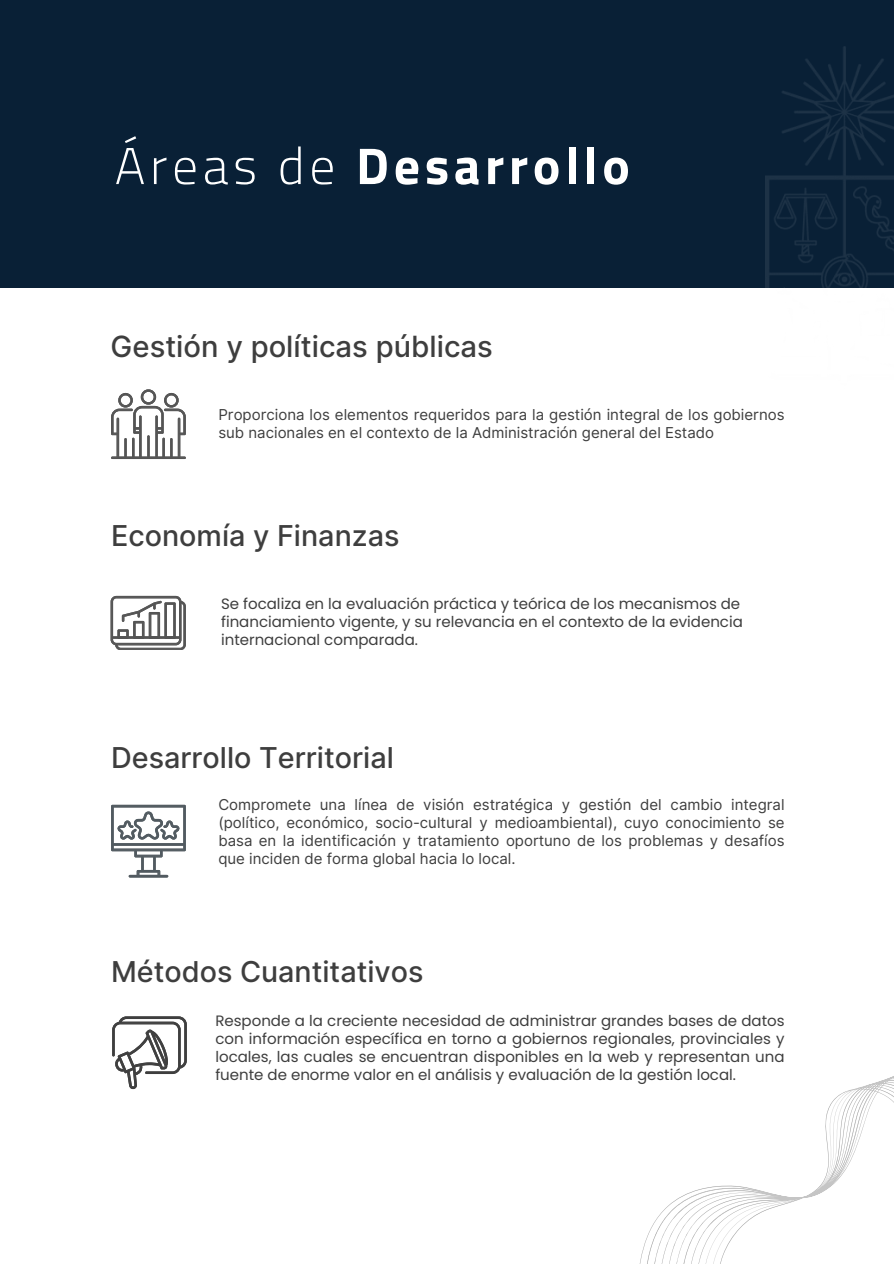
<style>
.page{position:relative;width:894px;height:1264px;background:#fff}
.page>*{position:absolute;margin:0;border:0;box-sizing:border-box;transform-origin:0 0}
.t1{font:700 51.75px "Cairo";letter-spacing:.09em;color:#fff}
.t2{font:500 29.25px "Inter";color:#3e3e3e}
.t3{font:500 28.8px "Inter";color:#3e3e3e}
.t4{font:15px/18px "Poppins";color:#3e3e3e;text-align:justify}
.t5{font:15px/18px "Inter";color:#3e3e3e}
.s1{font-weight:300}
</style>
<div class="page">
<svg style="left:111px;top:389px;width:75px;height:70px"></svg>
<svg style="left:640px;top:1076px;width:253px;height:187px"></svg>
<svg style="left:111px;top:596px;width:75px;height:54px"></svg>
<svg style="left:111px;top:804px;width:75px;height:73px"></svg>
<svg style="left:112px;top:1016px;width:75px;height:73px"></svg>
<div style="left:0;top:0;width:893px;height:287px;background:#092036"></div>
<img style="left:764px;top:46px;width:129px;height:242px">
<h1 class="t1" style="left:115px;top:136px;width:516px"><span class="s1">Áreas de</span> Desarrollo</h1>
<h2 class="t2" style="left:111px;top:329px;width:383px">Gestión y políticas públicas</h2>
<p class="t5" style="left:218px;top:405px;width:567px">Proporciona los elementos requeridos para la gestión integral de los gobiernos sub nacionales en el contexto de la Administración general del Estado</p>
<h3 class="t3" style="left:111px;top:518px;width:290px">Economía y Finanzas</h3>
<p class="t4" style="left:221px;top:594px;width:523px;text-align:left">Se focaliza en la evaluación práctica y teórica de los mecanismos de financiamiento vigente, y su relevancia en el contexto de la evidencia internacional comparada.</p>
<h3 class="t3" style="left:111px;top:740px;width:284px">Desarrollo Territorial</h3>
<p class="t5" style="left:218px;top:795px;width:567px;text-align:justify">Compromete una línea de visión estratégica y gestión del cambio integral (político, económico, socio-cultural y medioambiental), cuyo conocimiento se basa en la identificación y tratamiento oportuno de los problemas y desafíos que inciden de forma global hacia lo local.</p>
<h3 class="t3" style="left:111px;top:954px;width:314px">Métodos Cuantitativos</h3>
<p class="t4" style="left:215px;top:1011px;width:570px">Responde a la creciente necesidad de administrar grandes bases de datos con información específica en torno a gobiernos regionales, provinciales y locales, las cuales se encuentran disponibles en la web y representan una fuente de enorme valor en el análisis y evaluación de la gestión local.</p>
</div>
